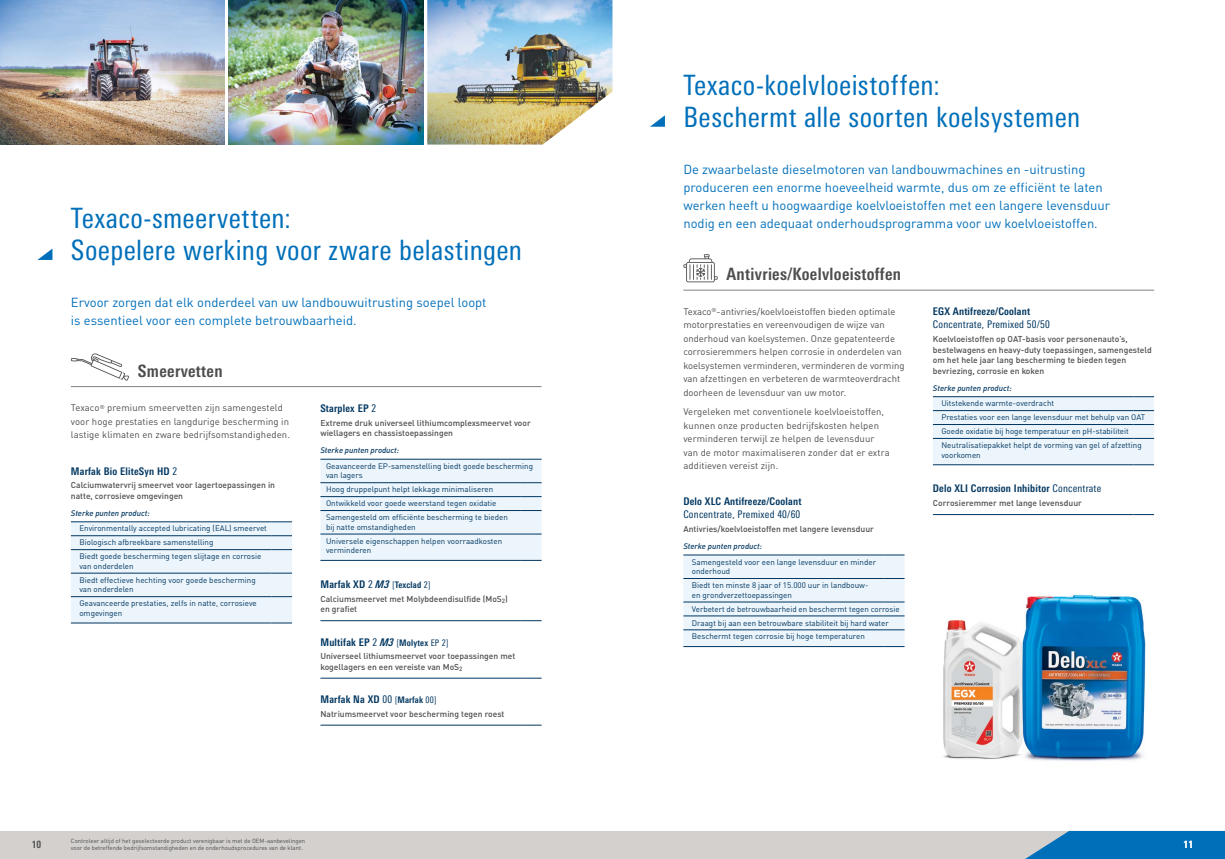
<style>
.page{position:relative;width:1225px;height:859px;background:#fff}
.page>*{position:absolute;margin:0;border:0;box-sizing:border-box;transform-origin:0 0}
.t1{font:condensed 28px/32px "Univers Next Pro";letter-spacing:.01em;color:#006fba}
.t2{font:700 condensed 17px "Univers Next Pro";letter-spacing:.02em;color:#4d4d4f}
.t3{font:13px/18px "DIN Pro";color:#006fba}
.t4{font:700 condensed 10.5px "Univers Next Pro";letter-spacing:.02em;color:#003660}
.t5{font:condensed 10.5px "Univers Next Pro";letter-spacing:.02em;color:#003660}
.t6{font:700 condensed 10px "Univers Next Pro";color:#4d4d4f}
.t7{font:700 condensed 10px "Univers Next Pro";color:#fff}
.t8{font:9.5px/13.5px "DIN Pro";color:#4d4d4f}
.t9{font:500 8.5px/10.5px "DIN Pro";color:#4d4d4f}
.t10{font:8px/13.9px "DIN Pro";color:#003660}
.t11{font:italic 500 8px "DIN Pro";color:#003660}
.t12{font:6px/7.2px "DIN Pro";color:#4d4d4f}
.s1{font-weight:400}
.s2{font-style:italic}
.s3{font-weight:400;font-size:9px}
.s4{font-size:9px}
</style>
<div class="page">
<div style="left:604px;top:831px;width:621px;height:28px;background:#d3d0ce"></div>
<svg style="left:1025px;top:831px;width:200px;height:28px;background:#1779bc"></svg>
<div style="left:0;top:831px;width:612px;height:28px;background:#d3d0ce"></div>
<svg style="left:650px;top:115px;width:15px;height:12px"></svg>
<hr style="left:683px;top:290px;width:471px;height:1px;background:#808285">
<svg style="left:683px;top:254px;width:34px;height:28px"></svg>
<img style="left:0;top:0;width:225px;height:145px">
<img style="left:229px;top:0;width:194px;height:145px">
<img style="left:427px;top:0;width:185px;height:145px">
<svg style="left:71px;top:522px;width:221px;height:101px;background:#e0ebf4"></svg>
<hr style="left:320px;top:678px;width:201px;height:1px;background:#003660">
<svg style="left:521px;top:678px;width:20px;height:1px"></svg>
<hr style="left:320px;top:725px;width:201px;height:1px;background:#003660">
<svg style="left:521px;top:725px;width:20px;height:1px"></svg>
<hr style="left:320px;top:620px;width:201px;height:1px;background:#003660">
<svg style="left:521px;top:620px;width:20px;height:1px"></svg>
<svg style="left:320px;top:459px;width:221px;height:102px;background:#deeaf3"></svg>
<svg style="left:683px;top:555px;width:221px;height:92px;background:#dee9f2"></svg>
<hr style="left:933px;top:514px;width:200px;height:1px;background:#003660">
<svg style="left:1133px;top:514px;width:21px;height:1px"></svg>
<svg style="left:933px;top:396px;width:221px;height:69px;background:#dbe7f1"></svg>
<svg style="left:37px;top:249px;width:15px;height:11px"></svg>
<hr style="left:71px;top:386px;width:470px;height:1px;background:#808285">
<svg style="left:71px;top:353px;width:58px;height:28px"></svg>
<img style="left:1027px;top:594px;width:119px;height:167px">
<img style="left:943px;top:600px;width:99px;height:161px">
<h1 class="t1" style="left:71px;top:202px;width:453px">Texaco-smeervetten:<br>Soepelere werking voor zware belastingen</h1>
<h3 class="t3" style="left:71px;top:292px;width:417px">Ervoor zorgen dat elk onderdeel van uw landbouwuitrusting soepel loopt is essentieel voor een complete betrouwbaarheid.</h3>
<h2 class="t2" style="left:138px;top:361px;width:86px">Smeervetten</h2>
<p class="t8" style="left:71px;top:400px;width:220px">Texaco<sup>®</sup> premium smeervetten zijn samengesteld voor hoge prestaties en langdurige bescherming in lastige klimaten en zware bedrijfsomstandigheden.</p>
<h3 class="t4" style="left:71px;top:465px;width:108px">Marfak Bio EliteSyn HD <span class="s1">2</span></h3>
<p class="t9" style="left:71px;top:479px;width:206px">Calciumwatervrij smeervet voor lagertoepassingen in natte, corrosieve omgevingen</p>
<p class="t11" style="left:71px;top:506px;width:80px">Sterke punten product:</p>
<p class="t10" style="left:79px;top:521px;width:189px">Environmentally accepted lubricating (EAL) smeervet<br>Biologisch afbreekbare samenstelling<br>Biedt goede bescherming tegen slijtage en corrosie</p>
<p class="t10" style="left:79px;top:558px;width:178px">van onderdelen<br>Biedt effectieve hechting voor goede bescherming</p>
<p class="t10" style="left:79px;top:582px;width:179px">van onderdelen<br>Geavanceerde prestaties, zelfs in natte, corrosieve</p>
<p class="t10" style="left:79px;top:605px;width:44px">omgevingen</p>
<h3 class="t4" style="left:320px;top:402px;width:57px">Starplex EP <span class="s1">2</span></h3>
<p class="t9" style="left:320px;top:416px;width:212px">Extreme druk universeel lithiumcomplexsmeervet voor wiellagers en chassistoepassingen</p>
<p class="t11" style="left:320px;top:444px;width:80px">Sterke punten product:</p>
<p class="t10" style="left:326px;top:460px;width:208px;line-height:9.6px">Geavanceerde EP-samenstelling biedt goede bescherming van lagers</p>
<p class="t10" style="left:326px;top:482px;width:183px">Hoog druppelpunt helpt lekkage minimaliseren<br>Ontwikkeld voor goede weerstand tegen oxidatie<br>Samengesteld om efficiënte bescherming te bieden</p>
<p class="t10" style="left:326px;top:519px;width:178px">bij natte omstandigheden<br>Universele eigenschappen helpen voorraadkosten</p>
<p class="t10" style="left:326px;top:543px;width:47px">verminderen</p>
<h3 class="t4" style="left:320px;top:578px;width:111px">Marfak XD <span class="s1">2</span> <span class="s2">M3</span> <span class="s3">[</span><span class="s4">Texclad</span> <span class="s3">2]</span></h3>
<p class="t9" style="left:320px;top:592px;width:189px">Calciumsmeervet met Molybdeendisulfide (MoS<sub>2</sub>) en grafiet</p>
<h3 class="t4" style="left:320px;top:636px;width:129px">Multifak EP <span class="s1">2</span> <span class="s2">M3</span> <span class="s3">[</span><span class="s4">Molytex</span> <span class="s3">EP 2]</span></h3>
<p class="t9" style="left:320px;top:650px;width:196px">Universeel lithiumsmeervet voor toepassingen met kogellagers en een vereiste van MoS<sub>2</sub></p>
<h3 class="t4" style="left:320px;top:693px;width:117px">Marfak Na XD <span class="s1">00</span> <span class="s3">[</span><span class="s4">Marfak</span> <span class="s3">00]</span></h3>
<p class="t9" style="left:320px;top:707px;width:185px">Natriumsmeervet voor bescherming tegen roest</p>
<h1 class="t1" style="left:683px;top:69px;width:398px">Texaco-koelvloeistoffen:<br>Beschermt alle soorten koelsystemen</h1>
<p class="t3" style="left:683px;top:159px;width:428px">De zwaarbelaste dieselmotoren van landbouwmachines en -uitrusting produceren een enorme hoeveelheid warmte, dus om ze efficiënt te laten werken heeft u hoogwaardige koelvloeistoffen met een langere levensduur nodig en een adequaat onderhoudsprogramma voor uw koelvloeistoffen.</p>
<h2 class="t2" style="left:726px;top:264px;width:176px">Antivries/Koelvloeistoffen</h2>
<p class="t8" style="left:683px;top:304px;width:223px">Texaco<sup>®</sup>-antivries/koelvloeistoffen bieden optimale motorprestaties en vereenvoudigen de wijze van onderhoud van koelsystemen. Onze gepatenteerde corrosieremmers helpen corrosie in onderdelen van koelsystemen verminderen, verminderen de vorming van afzettingen en verbeteren de warmteoverdracht doorheen de levensduur van uw motor.</p>
<p class="t8" style="left:683px;top:404px;width:208px">Vergeleken met conventionele koelvloeistoffen, kunnen onze producten bedrijfskosten helpen verminderen terwijl ze helpen de levensduur van de motor maximaliseren zonder dat er extra additieven vereist zijn.</p>
<h3 class="t4" style="left:683px;top:495px;width:119px">Delo XLC Antifreeze/Coolant</h3>
<h3 class="t5" style="left:683px;top:508px;width:118px">Concentrate, Premixed 40/60</h3>
<p class="t9" style="left:683px;top:523px;width:192px">Antivries/koelvloeistoffen met langere levensduur</p>
<p class="t11" style="left:683px;top:539px;width:80px">Sterke punten product:</p>
<p class="t10" style="left:692px;top:556px;width:186px;line-height:9.6px">Samengesteld voor een lange levensduur en minder onderhoud</p>
<p class="t10" style="left:692px;top:580px;width:178px;line-height:9.6px">Biedt ten minste 8 jaar of 15.000 uur in landbouw&shy;en grondverzettoepassingen</p>
<p class="t10" style="left:692px;top:601px;width:209px">Verbetert de betrouwbaarheid en beschermt tegen corrosie<br>Draagt bij aan een betrouwbare stabiliteit bij hard water<br>Beschermt tegen corrosie bij hoge temperaturen</p>
<h3 class="t4" style="left:933px;top:305px;width:99px">EGX Antifreeze/Coolant</h3>
<h3 class="t5" style="left:933px;top:319px;width:118px">Concentrate, Premixed 50/50</h3>
<p class="t9" style="left:933px;top:333px;width:220px">Koelvloeistoffen op OAT-basis voor personenauto’s, bestelwagens en heavy-duty toepassingen, samengesteld om het hele jaar lang bescherming te bieden tegen bevriezing, corrosie en koken</p>
<p class="t11" style="left:933px;top:381px;width:80px">Sterke punten product:</p>
<p class="t10" style="left:941px;top:396px;width:205px">Uitstekende warmte-overdracht<br>Prestaties voor een lange levensduur met behulp van OAT Goede oxidatie bij hoge temperatuur en pH-stabiliteit Neutralisatiepakket helpt de vorming van gel of afzetting</p>
<p class="t10" style="left:941px;top:447px;width:41px">voorkomen</p>
<h3 class="t4" style="left:933px;top:482px;width:170px">Delo XLI Corrosion Inhibitor <span class="s1">Concentrate</span></h3>
<p class="t9" style="left:933px;top:497px;width:151px">Corrosieremmer met lange levensduur</p>
<p class="t12" style="left:71px;top:837px;width:236px">Controleer altijd of het geselecteerde product verenigbaar is met de OEM-aanbevelingen voor de betreffende bedrijfsomstandigheden en de onderhoudsprocedures van de klant.</p>
<p class="t6" style="left:32px;top:838px;width:11px">10</p>
<p class="t7" style="left:1183px;top:838px;width:11px">11</p>
</div>
